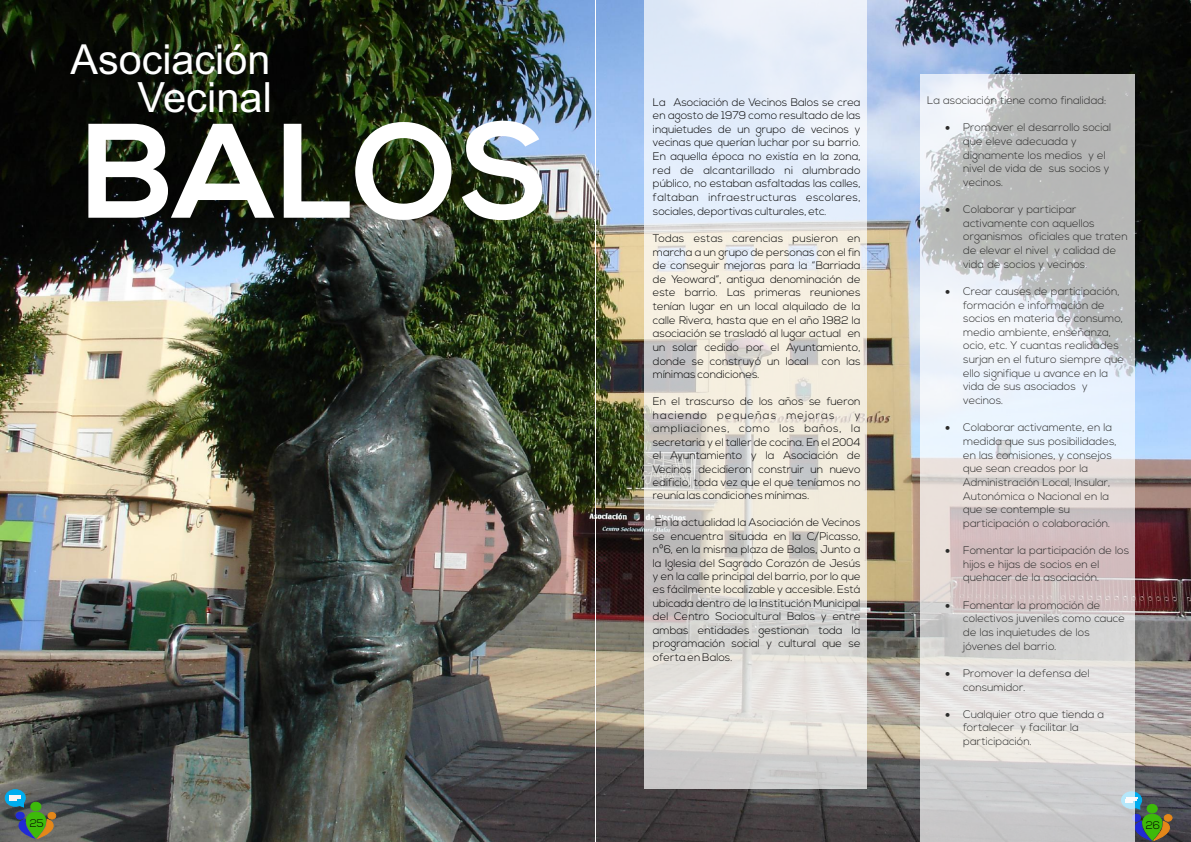
<style>
.page{position:relative;width:1191px;height:842px;background:#fff}
.page>*{position:absolute;margin:0;border:0;box-sizing:border-box;transform-origin:0 0}
.t1{font:700 134px "Nexa";letter-spacing:.01em;color:#fff}
.t2{font:41.7px "Arial";color:#fff}
.t3{font:41.4px "Arial";color:#fff}
.t4{font:300 11px/13.6px "Nexa";color:#000;text-align:justify}
.t5{font:300 11px/13.6px "Nexa";color:#2b2b2a}
</style>
<div class="page">
<img style="left:0;top:0;width:1191px;height:842px">
<div style="left:644px;top:0;width:222px;height:788px;background:#fff;opacity:.71"></div>
<svg style="left:2px;top:755px;width:67px;height:85px;background:#566658"></svg>
<svg style="left:1134px;top:758px;width:51px;height:84px;background:#5c695c"></svg>
<div style="left:920px;top:75px;width:214px;height:767px;background:#fff;opacity:.71"></div>
<hr style="left:595px;top:0;width:1px;height:842px;background:#fff">
<h3 class="t3" style="left:70px;top:43px;width:201px">Asociación</h3>
<h2 class="t2" style="left:138px;top:82px;width:136px">Vecinal</h2>
<h1 class="t1" style="left:82px;top:117px;width:468px">BALOS</h1>
<p class="t4" style="left:653px;top:96px;width:209px">La Asociación de Vecinos Balos se crea en agosto de 1979 como resultado de las inquietudes de un grupo de vecinos y vecinas que querían luchar por su barrio.<br>En aquella época no existía en la zona, red de alcantarillado ni alumbrado público, no estaban asfaltadas las calles, faltaban infraestructuras escolares, sociales, deportivas culturales, etc.</p>
<p class="t4" style="left:653px;top:232px;width:209px">Todas estas carencias pusieron en marcha a un grupo de personas con el fin de conseguir mejoras para la “Barriada de Yeoward”, antigua denominación de este barrio. Las primeras reuniones tenían lugar en un local alquilado de la calle Rivera, hasta que en el año 1982 la asociación se trasladó al lugar actual en un solar cedido por el Ayuntamiento, donde se construyó un local con las mínimas condiciones.</p>
<p class="t4" style="left:653px;top:396px;width:209px">En el trascurso de los años se fueron haciendo pequeñas mejoras</p>
<p class="t4" style="left:653px;top:409px;width:209px;text-indent:202px">y ampliaciones, como los baños, la secretaria y el taller de cocina. En el 2004 el Ayuntamiento y la Asociación de Vecinos decidieron construir un nuevo edificio, toda vez que el que teníamos no reunía las condiciones mínimas.</p>
<p class="t4" style="left:653px;top:517px;width:209px">En la actualidad la Asociación de Vecinos se encuentra situada en la C/Picasso, nº6, en la misma plaza de Balos, Junto a la Iglesia del Sagrado Corazón de Jesús y en la calle principal del barrio, por lo que es fácilmente localizable y accesible. Está ubicada dentro de la Institución Municipal del Centro Sociocultural Balos y entre ambas entidades gestionan toda la programación social y cultural que se oferta en Balos.</p>
<p class="t5" style="left:927px;top:94px;width:181px">La asociación tiene como finalidad:</p>
<p class="t5" style="left:963px;top:122px;width:150px;text-indent:-18px">• Promover el desarrollo social que eleve adecuada y dignamente los medios y el nivel de vida de sus socios y vecinos.</p>
<p class="t5" style="left:963px;top:204px;width:166px;text-indent:-18px">• Colaborar y participar activamente con aquellos organismos oficiales que traten de elevar el nivel y calidad de vida de socios y vecinos.</p>
<p class="t5" style="left:963px;top:285px;width:162px;text-indent:-18px">• Crear causes de participación, formación e información de socios en materia de consumo, medio ambiente, enseñanza, ocio, etc. Y cuantas realidades surjan en el futuro siempre que ello signifique u avance en la vida de sus asociados y vecinos.</p>
<p class="t5" style="left:963px;top:422px;width:155px;text-indent:-18px">• Colaborar activamente, en la medida que sus posibilidades, en las comisiones, y consejos que sean creados por la<br>Administración Local, Insular,<br>Autonómica o Nacional en la que se contemple su participación o colaboración.</p>
<p class="t5" style="left:963px;top:544px;width:167px;text-indent:-18px">• Fomentar la participación de los hijos e hijas de socios en el quehacer de la asociación.</p>
<p class="t5" style="left:963px;top:599px;width:163px;text-indent:-18px">• Fomentar la promoción de colectivos juveniles como cauce de las inquietudes de los jóvenes del barrio.</p>
<p class="t5" style="left:963px;top:667px;width:128px;text-indent:-18px">• Promover la defensa del consumidor.</p>
<p class="t5" style="left:963px;top:708px;width:142px;text-indent:-18px">• Cualquier otro que tienda a fortalecer y facilitar la participación.</p>
<p class="t4" style="left:30px;top:817px;width:16px">25</p>
<p class="t4" style="left:1145px;top:819px;width:16px">26</p>
</div>
